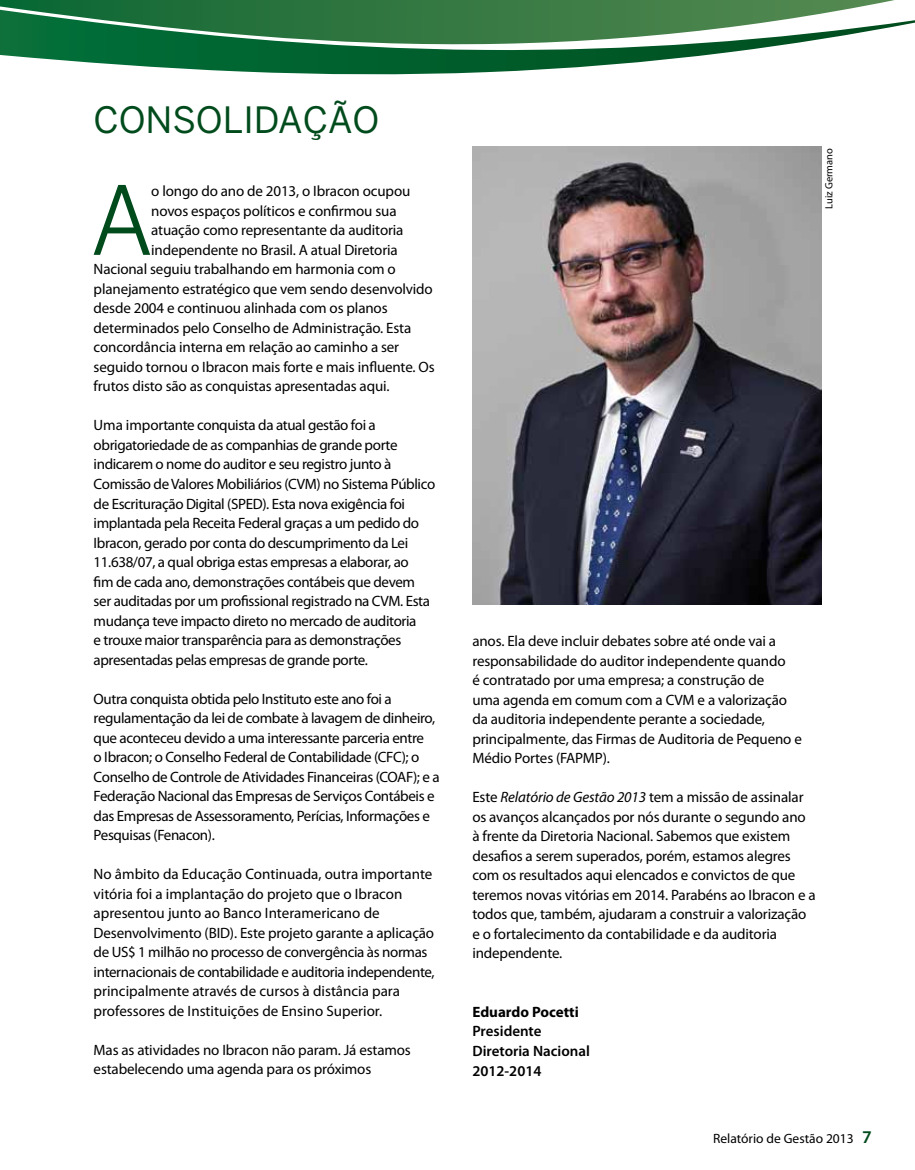
<style>
.page{position:relative;width:915px;height:1170px;background:#fff}
.page>*{position:absolute;margin:0;border:0;box-sizing:border-box;transform-origin:0 0}
.t1{font:94.05px "Benton Sans";color:#004b1c}
.t2{font:36px "Benton Sans";color:#004b1c}
.t3{font:15px/19.5px "Myriad Pro";letter-spacing:-.015em;color:#000}
.t4{font:600 15px/19.5px "Myriad Pro";color:#000}
.t5{font:700 15px "Myriad Pro";color:#000}
.t6{font:13.5px "Myriad Pro";color:#000}
.t7{font:10.5px "Myriad Pro";color:#000}
.s1{font-style:italic}
.s2{font-weight:600;font-size:18px;color:#004b1c}
</style>
<div class="page">
<svg style="left:0;top:0;width:895px;height:10px;background:#397c48"></svg>
<svg style="left:0;top:10px;width:914px;height:65px"></svg>
<img style="left:472px;top:146px;width:349px;height:459px">
<h2 class="t2" style="left:94px;top:98px;width:287px">CONSOLIDAÇÃO</h2>
<h1 class="t1" style="left:90px;top:165px;width:65px">A</h1>
<p class="t3" style="left:151px;top:182px;width:260px">o longo do ano de 2013, o Ibracon ocupou</p>
<p class="t3" style="left:151px;top:201px;width:247px">novos espaços políticos e confirmou sua</p>
<p class="t3" style="left:151px;top:221px;width:254px">atuação como representante da auditoria</p>
<p class="t3" style="left:151px;top:240px;width:248px">independente no Brasil. A atual Diretoria</p>
<p class="t3" style="left:94px;top:260px;width:303px">Nacional seguiu trabalhando em harmonia com o</p>
<p class="t3" style="left:94px;top:279px;width:340px">planejamento estratégico que vem sendo desenvolvido</p>
<p class="t3" style="left:94px;top:299px;width:295px">desde 2004 e continuou alinhada com os planos</p>
<p class="t3" style="left:94px;top:318px;width:319px">determinados pelo Conselho de Administração. Esta</p>
<p class="t3" style="left:94px;top:338px;width:307px">concordância interna em relação ao caminho a ser</p>
<p class="t3" style="left:94px;top:357px;width:342px">seguido tornou o Ibracon mais forte e mais influente. Os</p>
<p class="t3" style="left:94px;top:377px;width:297px">frutos disto são as conquistas apresentadas aqui.</p>
<p class="t3" style="left:94px;top:416px;width:343px">Uma importante conquista da atual gestão foi a obrigatoriedade de as companhias de grande porte indicarem o nome do auditor e seu registro junto à Comissão de Valores Mobiliários (CVM) no Sistema Público de Escrituração Digital (SPED). Esta nova exigência foi implantada pela Receita Federal graças a um pedido do Ibracon, gerado por conta do descumprimento da Lei 11.638/07, a qual obriga estas empresas a elaborar, ao<br>fim de cada ano, demonstrações contábeis que devem ser auditadas por um profissional registrado na CVM. Esta mudança teve impacto direto no mercado de auditoria<br>e trouxe maior transparência para as demonstrações apresentadas pelas empresas de grande porte.</p>
<p class="t3" style="left:94px;top:689px;width:347px">Outra conquista obtida pelo Instituto este ano foi a regulamentação da lei de combate à lavagem de dinheiro, que aconteceu devido a uma interessante parceria entre<br>o Ibracon; o Conselho Federal de Contabilidade (CFC); o Conselho de Controle de Atividades Financeiras (COAF); e a Federação Nacional das Empresas de Serviços Contábeis e das Empresas de Assessoramento, Perícias, Informações e Pesquisas (Fenacon).</p>
<p class="t3" style="left:94px;top:864px;width:342px">No âmbito da Educação Continuada, outra importante vitória foi a implantação do projeto que o Ibracon apresentou junto ao Banco Interamericano de Desenvolvimento (BID). Este projeto garante a aplicação de US$ 1 milhão no processo de convergência às normas internacionais de contabilidade e auditoria independente, principalmente através de cursos à distância para professores de Instituições de Ensino Superior.</p>
<p class="t3" style="left:94px;top:1040px;width:318px">Mas as atividades no Ibracon não param. Já estamos estabelecendo uma agenda para os próximos</p>
<p class="t7" style="left:822px;top:209px;width:62px;rotate:-90deg">Luiz Germano</p>
<p class="t3" style="left:472px;top:631px;width:331px">anos. Ela deve incluir debates sobre até onde vai a responsabilidade do auditor independente quando<br>é contratado por uma empresa; a construção de<br>uma agenda em comum com a CVM e a valorização da auditoria independente perante a sociedade, principalmente, das Firmas de Auditoria de Pequeno e Médio Portes (FAPMP).</p>
<p class="t3" style="left:472px;top:787px;width:344px">Este <span class="s1">Relatório de Gestão 2013</span> tem a missão de assinalar os avanços alcançados por nós durante o segundo ano à frente da Diretoria Nacional. Sabemos que existem desafios a serem superados, porém, estamos alegres com os resultados aqui elencados e convictos de que teremos novas vitórias em 2014. Parabéns ao Ibracon e a todos que, também, ajudaram a construir a valorização e o fortalecimento da contabilidade e da auditoria independente.</p>
<p class="t5" style="left:472px;top:1002px;width:108px">Eduardo Pocetti</p>
<p class="t4" style="left:472px;top:1021px;width:119px">Presidente<br>Diretoria Nacional<br>2012-2014</p>
<p class="t6" style="left:712px;top:1131px;width:160px">Relatório de Gestão 2013 <span class="s2">7</span></p>
</div>
